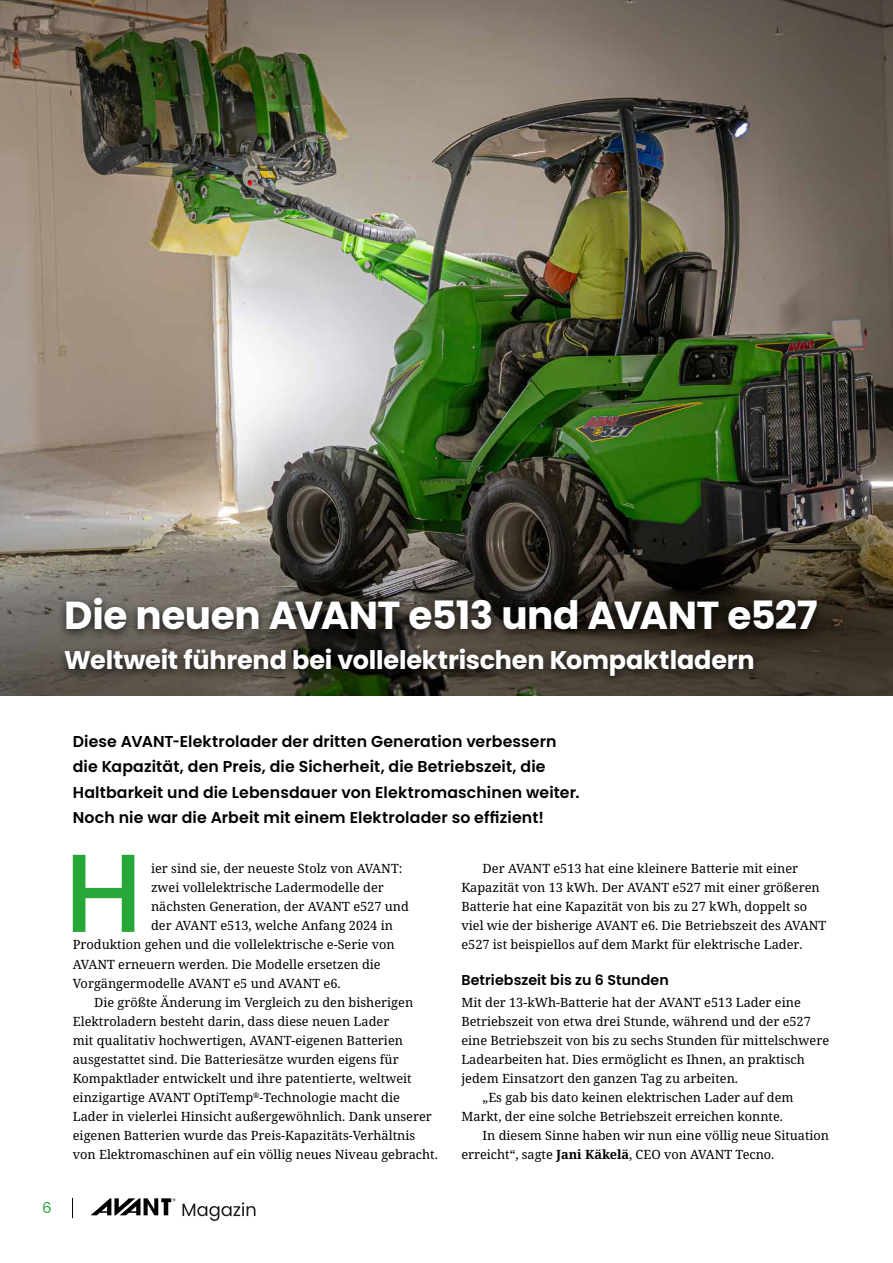
<style>
.page{position:relative;width:893px;height:1263px;background:#fff}
.page>*{position:absolute;margin:0;border:0;box-sizing:border-box;transform-origin:0 0}
.t1{font:500 111px "Poppins";color:#27a737}
.t2{font:700 39px "Poppins";letter-spacing:-.015em;color:#fff}
.t3{font:700 25.5px "Poppins";letter-spacing:-.005em;color:#fff}
.t4{font:600 15.75px/25.5px "Poppins";letter-spacing:.01em;color:#000}
.t5{font:15px "Poppins";color:#27a737}
.t6{font:600 14.25px "Poppins";letter-spacing:.005em;color:#000}
.t7{font:12.75px/19px "Noto Serif";color:#000}
.s1{font-weight:700}
</style>
<div class="page">
<img style="left:0;top:0;width:893px;height:695px">
<div style="left:57px;top:593px;width:768px;height:95px;background:#000;opacity:.75"></div>
<svg style="left:91px;top:1198px;width:85px;height:17px"></svg>
<svg style="left:72px;top:1198px;width:1px;height:20px"></svg>
<svg style="left:183px;top:1202px;width:72px;height:19px"></svg>
<h2 class="t2" style="left:64px;top:593px;width:755px">Die neuen AVANT e513 und AVANT e527</h2>
<h3 class="t3" style="left:64px;top:646px;width:692px">Weltweit führend bei vollelektrischen Kompaktladern</h3>
<p class="t5" style="left:42px;top:1199px;width:11px">6</p>
<p class="t4" style="left:73px;top:729px;width:508px">Diese AVANT-Elektrolader der dritten Generation verbessern die Kapazität, den Preis, die Sicherheit, die Betriebszeit, die Haltbarkeit und die Lebensdauer von Elektromaschinen weiter.<br>Noch nie war die Arbeit mit einem Elektrolader so effizient!</p>
<h1 class="t1" style="left:64px;top:829px;width:80px">H</h1>
<p class="t7" style="left:151px;top:859px;width:253px">ier sind sie, der neueste Stolz von AVANT:</p>
<p class="t7" style="left:461px;top:859px;width:366px;text-indent:21px">Der AVANT e513 hat eine kleinere Batterie mit einer Kapazität von 13 kWh. Der AVANT e527 mit einer größeren Batterie hat eine Kapazität von bis zu 27 kWh, doppelt so viel wie der bisherige AVANT e6. Die Betriebszeit des AVANT e527 ist beispiellos auf dem Markt für elektrische Lader.</p>
<p class="t6" style="left:461px;top:972px;width:209px">Betriebszeit bis zu 6 Stunden</p>
<p class="t7" style="left:461px;top:993px;width:341px">Mit der 13-kWh-Batterie hat der AVANT e513 Lader eine</p>
<p class="t7" style="left:461px;top:1012px;width:351px">Betriebszeit von etwa drei Stunde, während und der e527</p>
<p class="t7" style="left:461px;top:1031px;width:369px">eine Betriebszeit von bis zu sechs Stunden für mittelschwere</p>
<p class="t7" style="left:461px;top:1050px;width:345px">Ladearbeiten hat. Dies ermöglicht es Ihnen, an praktisch</p>
<p class="t7" style="left:461px;top:1069px;width:278px">jedem Einsatzort den ganzen Tag zu arbeiten.</p>
<p class="t7" style="left:483px;top:1088px;width:312px">„Es gab bis dato keinen elektrischen Lader auf dem</p>
<p class="t7" style="left:461px;top:1107px;width:323px">Markt, der eine solche Betriebszeit erreichen konnte.</p>
<p class="t7" style="left:483px;top:1126px;width:348px">In diesem Sinne haben wir nun eine völlig neue Situation</p>
<p class="t7" style="left:461px;top:1145px;width:315px">erreicht“, sagte <span class="s1">Jani Käkelä</span>, CEO von AVANT Tecno.</p>
<p class="t7" style="left:151px;top:878px;width:234px">zwei vollelektrische Ladermodelle der</p>
<p class="t7" style="left:151px;top:898px;width:259px">nächsten Generation, der AVANT e527 und</p>
<p class="t7" style="left:151px;top:917px;width:243px">der AVANT e513, welche Anfang 2024 in</p>
<p class="t7" style="left:73px;top:936px;width:323px">Produktion gehen und die vollelektrische e-Serie von</p>
<p class="t7" style="left:73px;top:955px;width:309px">AVANT erneuern werden. Die Modelle ersetzen die</p>
<p class="t7" style="left:73px;top:974px;width:269px">Vorgängermodelle AVANT e5 und AVANT e6.</p>
<p class="t7" style="left:94px;top:993px;width:321px">Die größte Änderung im Vergleich zu den bisherigen</p>
<p class="t7" style="left:73px;top:1012px;width:318px">Elektroladern besteht darin, dass diese neuen Lader</p>
<p class="t7" style="left:73px;top:1031px;width:332px">mit qualitativ hochwertigen, AVANT-eigenen Batterien</p>
<p class="t7" style="left:73px;top:1050px;width:327px">ausgestattet sind. Die Batteriesätze wurden eigens für</p>
<p class="t7" style="left:73px;top:1069px;width:340px">Kompaktlader entwickelt und ihre patentierte, weltweit</p>
<p class="t7" style="left:73px;top:1088px;width:329px">einzigartige AVANT OptiTemp<sup>®</sup>-Technologie macht die</p>
<p class="t7" style="left:73px;top:1107px;width:361px">Lader in vielerlei Hinsicht außergewöhnlich. Dank unserer</p>
<p class="t7" style="left:73px;top:1126px;width:344px">eigenen Batterien wurde das Preis-Kapazitäts-Verhältnis</p>
<p class="t7" style="left:73px;top:1145px;width:367px">von Elektromaschinen auf ein völlig neues Niveau gebracht.</p>
</div>
